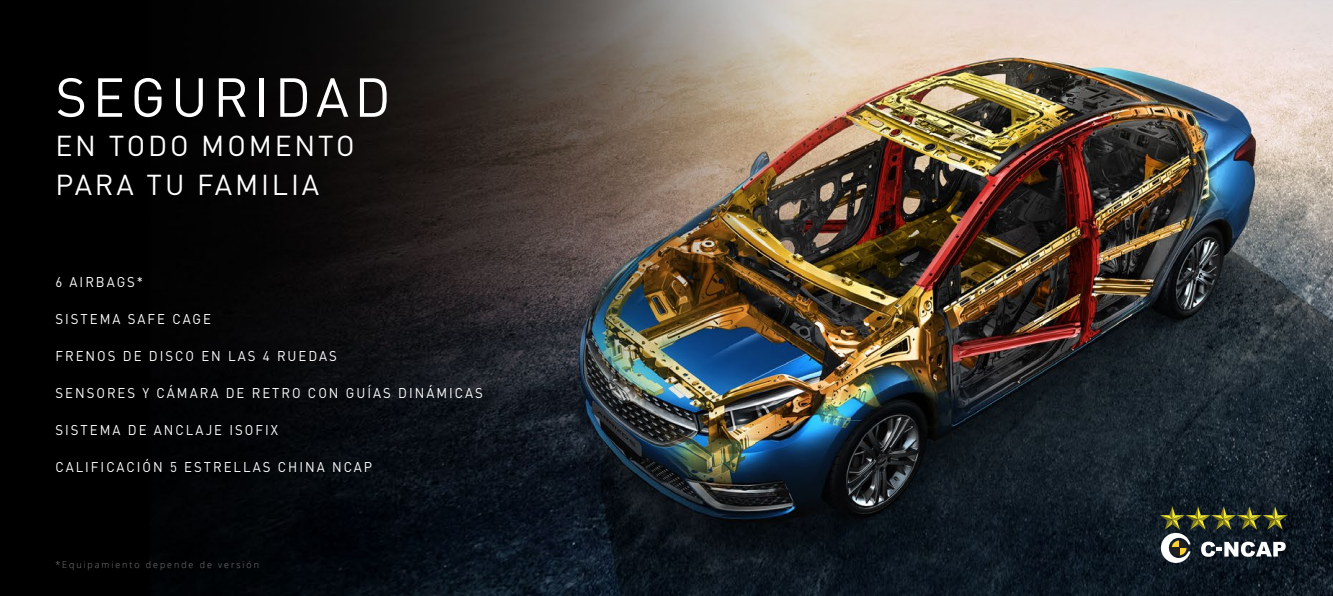
<style>
.page{position:relative;width:1333px;height:596px;background:#fff}
.page>*{position:absolute;margin:0;border:0;box-sizing:border-box;transform-origin:0 0}
.t1{font:54px "DIN";letter-spacing:.1em;color:#fff}
.t2{font:28.4px/39.2px "DIN";letter-spacing:.1em;color:#fff}
.t3{font:14px "DIN";letter-spacing:.15em;color:#fff;scale:.94 1}
.t4{font:300 9.2px "Open Sans";letter-spacing:.22em;color:#808080}
</style>
<div class="page">
<img style="left:0;top:0;width:1332px;height:595px">
<svg style="left:1159px;top:506px;width:128px;height:56px;background:#4a5044"></svg>
<h1 class="t1" style="left:55px;top:63px;width:337px">SEGURIDAD</h1>
<h2 class="t2" style="left:55px;top:125px;width:301px">EN TODO MOMENTO<br>PARA TU FAMILIA</h2>
<p class="t3" style="left:55px;top:273px;width:95px">6 AIRBAGS*</p>
<p class="t3" style="left:55px;top:310px;width:167px">SISTEMA SAFE CAGE</p>
<p class="t3" style="left:55px;top:347px;width:301px">FRENOS DE DISCO EN LAS 4 RUEDAS</p>
<p class="t3" style="left:55px;top:384px;width:456px">SENSORES Y CÁMARA DE RETRO CON GUÍAS DINÁMICAS</p>
<p class="t3" style="left:55px;top:421px;width:238px">SISTEMA DE ANCLAJE ISOFIX</p>
<p class="t3" style="left:55px;top:458px;width:338px">CALIFICACIÓN 5 ESTRELLAS CHINA NCAP</p>
<p class="t4" style="left:55px;top:558px;width:205px">*Equipamiento depende de versión</p>
</div>
